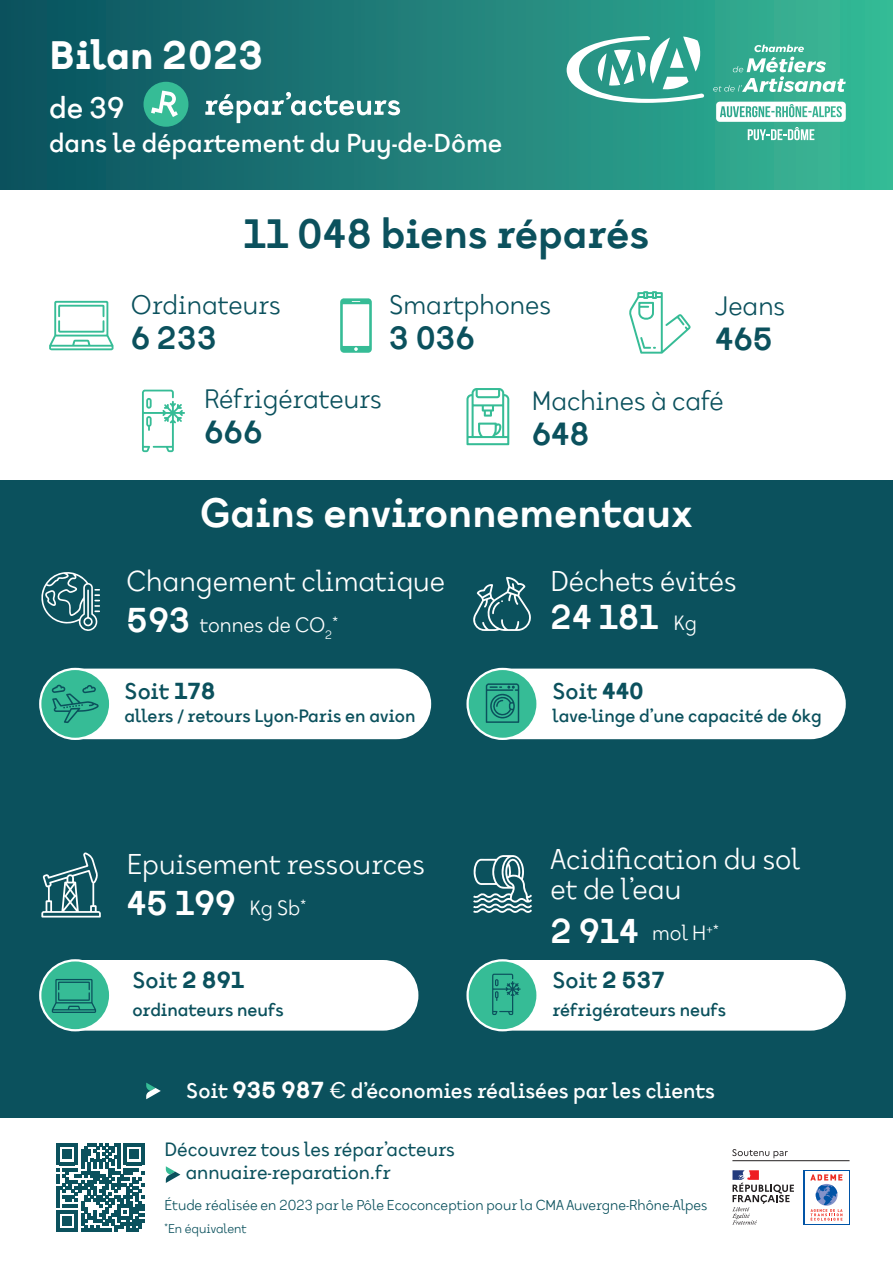
<style>
.page{position:relative;width:893px;height:1263px;background:#fff}
.page>*{position:absolute;margin:0;border:0;box-sizing:border-box;transform-origin:0 0}
.t1{font:700 37.5px "tabela Soft";color:#fff}
.t2{font:700 37.5px "tabela Soft";color:#0b515d}
.t3{font:900 36px "tabela Soft";color:#fff}
.t4{font:700 31.5px "tabela Soft";color:#fff}
.t5{font:700 29.4px "tabela Soft";color:#0b515d}
.t6{font:500 27.3px "tabela Soft";color:#fff}
.t7{font:300 27px/30px "tabela Soft";color:#fff}
.t8{font:300 25.2px "tabela Soft";color:#0b515d}
.t9{font:500 24px "tabela Soft";color:#fff}
.t10{font:500 21px "tabela Soft";color:#0b515d}
.t11{font:500 19.5px "tabela Soft";color:#fff}
.t12{font:300 19.5px "tabela Soft";color:#fff}
.t13{font:18px/22.5px "tabela Soft";color:#0b515d}
.t14{font:500 16.5px "tabela Soft";color:#0b515d}
.t15{font:300 13.5px "tabela Soft";color:#0b515d}
.t16{font:300 12px "tabela Soft";color:#0b515d}
.s1{font-weight:900}
.s2{font-weight:900;font-size:21px}
.s3{font-weight:400;font-size:21px}
</style>
<div class="page">
<div style="left:0;top:0;width:893px;height:189px;background:linear-gradient(to right,#0a4f5f,#37b997)"></div>
<svg style="left:205px;top:92px;width:195px;height:31px"></svg>
<div style="left:144px;top:82px;width:44px;height:45px;background:#36bc96;border-radius:50%"></div>
<svg style="left:151px;top:91px;width:27px;height:26px"></svg>
<svg style="left:716px;top:102px;width:130px;height:38px"></svg>
<svg style="left:713px;top:45px;width:133px;height:47px"></svg>
<svg style="left:567px;top:36px;width:137px;height:67px"></svg>
<div style="left:0;top:480px;width:893px;height:637px;background:#0b515d"></div>
<div style="left:469px;top:669px;width:377px;height:70px;background:#fff;border-radius:35px"></div>
<div style="left:469px;top:960px;width:377px;height:70px;background:#fff;border-radius:35px"></div>
<div style="left:468px;top:669px;width:69px;height:70px;background:#36bc96;border-radius:50%"></div>
<div style="left:466px;top:668px;width:73px;height:72px;border:2px solid #fff;border-radius:50%"></div>
<div style="left:468px;top:960px;width:69px;height:70px;background:#36bc96;border-radius:50%"></div>
<div style="left:466px;top:959px;width:73px;height:72px;border:2px solid #fff;border-radius:50%"></div>
<div style="left:41px;top:669px;width:390px;height:70px;background:#fff;border-radius:35px"></div>
<div style="left:41px;top:960px;width:377px;height:70px;background:#fff;border-radius:35px"></div>
<svg style="left:473px;top:577px;width:58px;height:54px"></svg>
<svg style="left:41px;top:572px;width:59px;height:59px"></svg>
<svg style="left:41px;top:852px;width:60px;height:65px"></svg>
<hr style="left:732px;top:1160px;width:117px;height:1px;background:#231f20">
<svg style="left:732px;top:1170px;width:62px;height:54px"></svg>
<svg style="left:803px;top:1170px;width:46px;height:54px"></svg>
<div style="left:804px;top:1171px;width:44px;height:52px;background:#fff"></div>
<svg style="left:810px;top:1174px;width:32px;height:46px"></svg>
<svg style="left:732px;top:1149px;width:56px;height:9px"></svg>
<svg style="left:473px;top:855px;width:59px;height:58px"></svg>
<svg style="left:57px;top:1144px;width:88px;height:88px"></svg>
<svg style="left:492px;top:974px;width:29px;height:41px"></svg>
<div style="left:40px;top:669px;width:70px;height:70px;background:#36bc96;border-radius:50%"></div>
<div style="left:39px;top:668px;width:72px;height:72px;border:2px solid #fff;border-radius:50%"></div>
<div style="left:40px;top:960px;width:70px;height:70px;background:#36bc96;border-radius:50%"></div>
<div style="left:39px;top:959px;width:72px;height:72px;border:2px solid #fff;border-radius:50%"></div>
<svg style="left:52px;top:684px;width:47px;height:39px"></svg>
<svg style="left:52px;top:979px;width:44px;height:34px"></svg>
<svg style="left:166px;top:1166px;width:14px;height:17px"></svg>
<svg style="left:486px;top:683px;width:33px;height:40px"></svg>
<svg style="left:146px;top:1082px;width:15px;height:17px"></svg>
<svg style="left:466px;top:388px;width:43px;height:57px"></svg>
<svg style="left:629px;top:291px;width:62px;height:63px"></svg>
<svg style="left:142px;top:390px;width:43px;height:62px"></svg>
<svg style="left:340px;top:298px;width:32px;height:55px"></svg>
<svg style="left:49px;top:301px;width:64px;height:49px"></svg>
<h2 class="t3" style="left:49px;top:32px;width:216px">Bilan 2023</h2>
<h3 class="t6" style="left:49px;top:90px;width:77px">de 39</h3>
<h3 class="t9" style="left:49px;top:128px;width:455px">dans le département du Puy-de-Dôme</h3>
<h1 class="t2" style="left:244px;top:209px;width:407px">11 048 biens réparés</h1>
<h3 class="t8" style="left:131px;top:289px;width:151px">Ordinateurs</h3>
<h3 class="t5" style="left:131px;top:319px;width:88px">6 233</h3>
<h3 class="t8" style="left:389px;top:289px;width:163px">Smartphones</h3>
<h3 class="t5" style="left:389px;top:319px;width:87px">3 036</h3>
<h3 class="t8" style="left:715px;top:290px;width:72px">Jeans</h3>
<h3 class="t5" style="left:715px;top:320px;width:60px">465</h3>
<h3 class="t8" style="left:204px;top:383px;width:179px">Réfrigérateurs</h3>
<h3 class="t8" style="left:532px;top:385px;width:193px">Machines à café</h3>
<h3 class="t5" style="left:204px;top:413px;width:60px">666</h3>
<h3 class="t5" style="left:532px;top:415px;width:59px">648</h3>
<h1 class="t1" style="left:200px;top:489px;width:494px">Gains environnementaux</h1>
<h3 class="t7" style="left:127px;top:566px;width:320px">Changement climatique</h3>
<h3 class="t7" style="left:550px;top:566px;width:188px">Déchets évités</h3>
<h3 class="t4" style="left:550px;top:597px;width:110px">24 181</h3>
<h3 class="t4" style="left:127px;top:600px;width:65px">593</h3>
<p class="t12" style="left:674px;top:610px;width:25px">Kg</p>
<p class="t12" style="left:200px;top:612px;width:140px">tonnes de CO<sub>2</sub>*</p>
<p class="t10" style="left:125px;top:677px;width:93px">Soit <span class="s1">178</span></p>
<p class="t10" style="left:552px;top:677px;width:93px">Soit <span class="s1">440</span></p>
<p class="t14" style="left:125px;top:705px;width:293px">allers / retours Lyon-Paris en avion</p>
<p class="t14" style="left:552px;top:705px;width:271px">lave-linge d’une capacité de 6kg</p>
<h3 class="t7" style="left:127px;top:850px;width:300px">Epuisement ressources</h3>
<h3 class="t4" style="left:127px;top:883px;width:111px">45 199</h3>
<p class="t12" style="left:250px;top:896px;width:58px">Kg Sb*</p>
<p class="t10" style="left:133px;top:967px;width:113px">Soit <span class="s1">2 891</span></p>
<p class="t14" style="left:133px;top:999px;width:153px">ordinateurs neufs</p>
<h3 class="t7" style="left:550px;top:845px;width:251px">Acidification du sol et de l’eau</h3>
<p class="t12" style="left:652px;top:921px;width:68px">mol H<sup>+</sup>*</p>
<h3 class="t4" style="left:550px;top:910px;width:90px">2 914</h3>
<p class="t10" style="left:552px;top:967px;width:114px">Soit <span class="s1">2 537</span></p>
<p class="t14" style="left:552px;top:999px;width:175px">réfrigérateurs neufs</p>
<p class="t11" style="left:186px;top:1078px;width:530px">Soit <span class="s2">935 987</span> <span class="s3">€</span> d’économies réalisées par les clients</p>
<p class="t13" style="left:186px;top:1139px;width:271px;text-indent:-21px">Découvrez tous les répar’acteurs annuaire-reparation.fr</p>
<p class="t15" style="left:165px;top:1197px;width:544px">Étude réalisée en 2023 par le Pôle Ecoconception pour la CMA Auvergne-Rhône-Alpes</p>
<p class="t16" style="left:165px;top:1221px;width:84px">*En équivalent</p>
</div>
